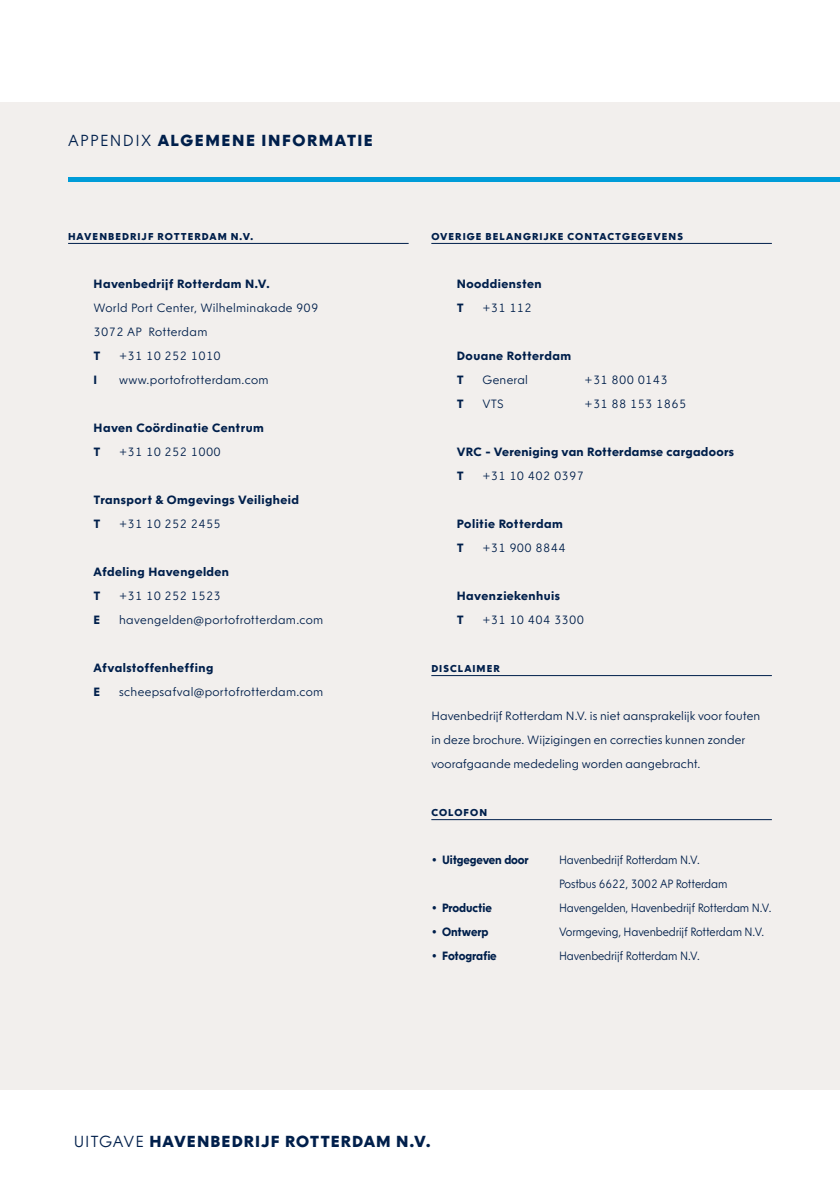
<style>
.page{position:relative;width:840px;height:1191px;background:#fff}
.page>*{position:absolute;margin:0;border:0;box-sizing:border-box;transform-origin:0 0}
._06_PLATTE_TEKST_INSP{font:800 16px "NLRTM";letter-spacing:.055em;color:#001f4b}
._05_KOP_1E_GRD{font:800 16px "NLRTM";letter-spacing:.095em;color:#001f4b}
._06_PLATTE_TEKST_INSP-2{font:300 12px "NLRTM";letter-spacing:.025em;color:#001f4b}
._06_PLATTE_TEKST{font:700 12px "NLRTM";letter-spacing:.035em;color:#001f4b}
.VOETNOTEN{font:300 12px/24px "NLRTM";letter-spacing:-.01em;color:#001f4b;scale:.93 1}
.VOETNOTEN-2{font:300 12px/24px "NLRTM";letter-spacing:-.01em;color:#001f4b}
.VOETNOTEN-3{font:700 12px "NLRTM";letter-spacing:-.01em;color:#001f4b;scale:.93 1}
._06_PLATTE_TEKST_INSP-3{font:700 12px "NLRTM";color:#001f4b}
.Paragraph_Style_1{font:800 10px "NLRTM";letter-spacing:.1em;color:#001f4b}
.s1{font-weight:300}
</style>
<div class="page">
<div style="left:0;top:102px;width:839px;height:987px;background:#f2efed"></div>
<hr style="left:68px;top:177px;width:771px;height:4px;background:#009cd8">
<hr style="left:68px;top:243px;width:340px;height:1px;background:#001f4b">
<hr style="left:431px;top:243px;width:340px;height:1px;background:#001f4b">
<hr style="left:431px;top:675px;width:340px;height:1px;background:#001f4b">
<hr style="left:431px;top:819px;width:340px;height:1px;background:#001f4b">
<p class="_05_KOP_1E_GRD" style="left:68px;top:130px;width:306px"><span class="s1">APPENDIX</span> ALGEMENE INFORMATIE</p>
<p class="Paragraph_Style_1" style="left:68px;top:230px;width:186px">HAVENBEDRIJF ROTTERDAM N.V.</p>
<p class="_06_PLATTE_TEKST" style="left:94px;top:276px;width:177px">Havenbedrijf Rotterdam N.V.</p>
<p class="_06_PLATTE_TEKST_INSP-2" style="left:94px;top:301px;width:226px">World Port Center, Wilhelminakade 909</p>
<p class="_06_PLATTE_TEKST_INSP-2" style="left:94px;top:325px;width:115px">3072 AP Rotterdam</p>
<p class="_06_PLATTE_TEKST_INSP-3" style="left:94px;top:348px;width:9px">T</p>
<p class="_06_PLATTE_TEKST_INSP-2" style="left:119px;top:349px;width:103px">+31 10 252 1010</p>
<p class="_06_PLATTE_TEKST_INSP-3" style="left:94px;top:372px;width:5px">I</p>
<p class="_06_PLATTE_TEKST_INSP-2" style="left:119px;top:373px;width:151px">www.portofrotterdam.com</p>
<p class="_06_PLATTE_TEKST" style="left:94px;top:420px;width:172px">Haven Coördinatie Centrum</p>
<p class="_06_PLATTE_TEKST_INSP-3" style="left:94px;top:444px;width:9px">T</p>
<p class="_06_PLATTE_TEKST_INSP-2" style="left:119px;top:445px;width:103px">+31 10 252 1000</p>
<p class="_06_PLATTE_TEKST" style="left:94px;top:492px;width:207px">Transport &amp; Omgevings Veiligheid</p>
<p class="_06_PLATTE_TEKST_INSP-3" style="left:94px;top:516px;width:9px">T</p>
<p class="_06_PLATTE_TEKST_INSP-2" style="left:119px;top:517px;width:103px">+31 10 252 2455</p>
<p class="_06_PLATTE_TEKST" style="left:94px;top:564px;width:137px">Afdeling Havengelden</p>
<p class="_06_PLATTE_TEKST_INSP-3" style="left:94px;top:588px;width:9px">T</p>
<p class="_06_PLATTE_TEKST_INSP-2" style="left:119px;top:589px;width:103px">+31 10 252 1523</p>
<p class="_06_PLATTE_TEKST_INSP-3" style="left:94px;top:612px;width:8px">E</p>
<p class="_06_PLATTE_TEKST_INSP-2" style="left:119px;top:613px;width:205px">havengelden@portofrotterdam.com</p>
<p class="_06_PLATTE_TEKST" style="left:94px;top:660px;width:121px">Afvalstoffenheffing</p>
<p class="_06_PLATTE_TEKST_INSP-3" style="left:94px;top:684px;width:8px">E</p>
<p class="_06_PLATTE_TEKST_INSP-2" style="left:119px;top:685px;width:206px">scheepsafval@portofrotterdam.com</p>
<p class="Paragraph_Style_1" style="left:431px;top:230px;width:253px">OVERIGE BELANGRIJKE CONTACTGEGEVENS</p>
<p class="_06_PLATTE_TEKST" style="left:456px;top:276px;width:86px">Nooddiensten</p>
<p class="_06_PLATTE_TEKST_INSP-3" style="left:456px;top:300px;width:9px">T</p>
<p class="_06_PLATTE_TEKST_INSP-2" style="left:482px;top:301px;width:51px">+31 112</p>
<p class="_06_PLATTE_TEKST" style="left:456px;top:348px;width:116px">Douane Rotterdam</p>
<p class="_06_PLATTE_TEKST_INSP-3" style="left:456px;top:372px;width:9px">T</p>
<p class="_06_PLATTE_TEKST_INSP-2" style="left:482px;top:373px;width:47px">General</p>
<p class="_06_PLATTE_TEKST_INSP-2" style="left:584px;top:373px;width:85px">+31 800 0143</p>
<p class="_06_PLATTE_TEKST_INSP-3" style="left:456px;top:396px;width:9px">T</p>
<p class="_06_PLATTE_TEKST_INSP-2" style="left:482px;top:397px;width:23px">VTS</p>
<p class="_06_PLATTE_TEKST_INSP-2" style="left:584px;top:397px;width:103px">+31 88 153 1865</p>
<p class="_06_PLATTE_TEKST" style="left:456px;top:444px;width:278px">VRC - Vereniging van Rotterdamse cargadoors</p>
<p class="_06_PLATTE_TEKST_INSP-3" style="left:456px;top:468px;width:9px">T</p>
<p class="_06_PLATTE_TEKST_INSP-2" style="left:482px;top:469px;width:103px">+31 10 402 0397</p>
<p class="_06_PLATTE_TEKST" style="left:456px;top:516px;width:107px">Politie Rotterdam</p>
<p class="_06_PLATTE_TEKST_INSP-3" style="left:456px;top:540px;width:9px">T</p>
<p class="_06_PLATTE_TEKST_INSP-2" style="left:482px;top:541px;width:85px">+31 900 8844</p>
<p class="_06_PLATTE_TEKST" style="left:456px;top:588px;width:105px">Havenziekenhuis</p>
<p class="_06_PLATTE_TEKST_INSP-3" style="left:456px;top:612px;width:9px">T</p>
<p class="_06_PLATTE_TEKST_INSP-2" style="left:482px;top:613px;width:103px">+31 10 404 3300</p>
<p class="Paragraph_Style_1" style="left:431px;top:662px;width:70px">DISCLAIMER</p>
<p class="VOETNOTEN-2" style="left:431px;top:704px;width:330px">Havenbedrijf Rotterdam N.V. is niet aansprakelijk voor fouten in deze brochure. Wijzigingen en correcties kunnen zonder voorafgaande mededeling worden aangebracht.</p>
<p class="Paragraph_Style_1" style="left:431px;top:806px;width:57px">COLOFON</p>
<p class="VOETNOTEN-3" style="left:431px;top:852px;width:106px">• Uitgegeven door</p>
<p class="VOETNOTEN" style="left:558px;top:848px;width:182px">Havenbedrijf Rotterdam N.V.<br>Postbus 6622, 3002 AP Rotterdam</p>
<p class="VOETNOTEN-3" style="left:431px;top:900px;width:66px">• Productie</p>
<p class="VOETNOTEN" style="left:558px;top:896px;width:230px">Havengelden, Havenbedrijf Rotterdam N.V.</p>
<p class="VOETNOTEN-3" style="left:431px;top:924px;width:63px">• Ontwerp</p>
<p class="VOETNOTEN" style="left:558px;top:920px;width:222px">Vormgeving, Havenbedrijf Rotterdam N.V.</p>
<p class="VOETNOTEN-3" style="left:431px;top:948px;width:72px">• Fotografie</p>
<p class="VOETNOTEN" style="left:558px;top:944px;width:153px">Havenbedrijf Rotterdam N.V.</p>
<p class="_06_PLATTE_TEKST_INSP" style="left:74px;top:1131px;width:358px"><span class="s1">UITGAVE</span> HAVENBEDRIJF ROTTERDAM N.V.</p>
</div>
